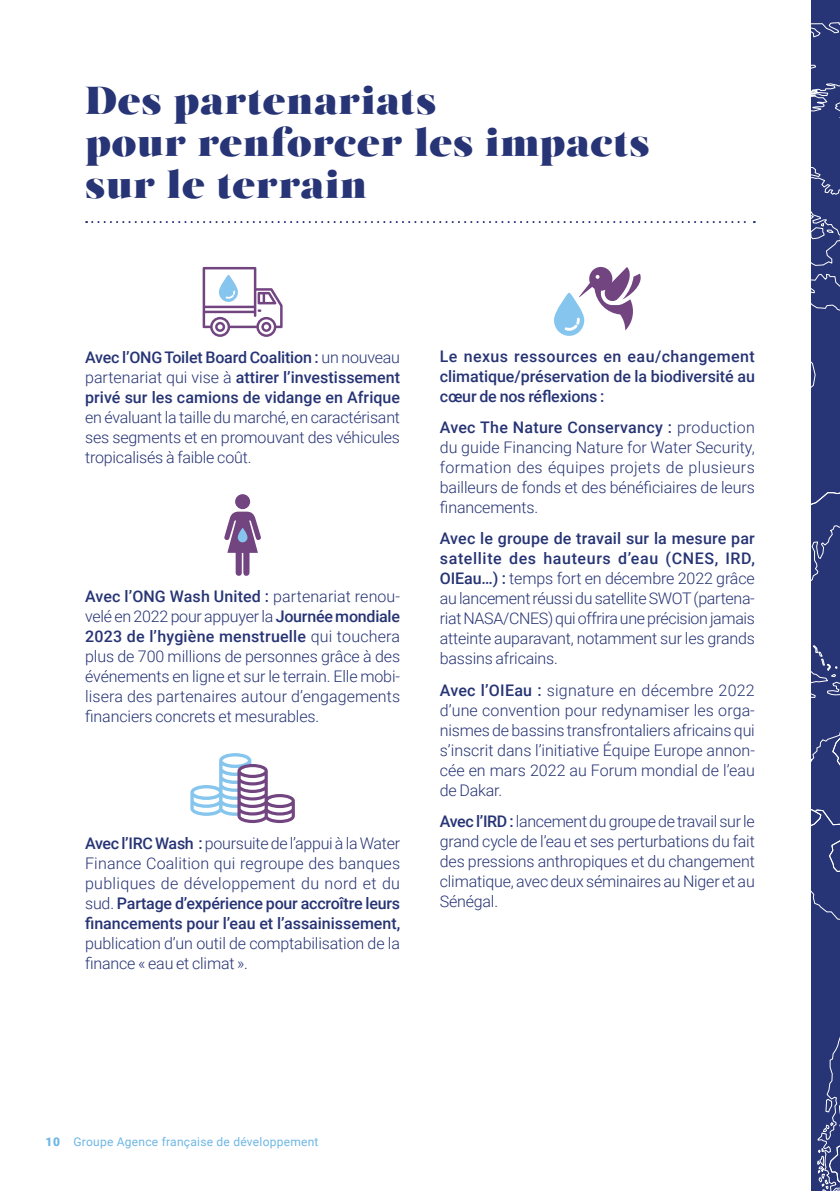
<style>
.page{position:relative;width:840px;height:1191px;background:#fff}
.page>*{position:absolute;margin:0;border:0;box-sizing:border-box;transform-origin:0 0}
.t1{font:39px/42px "Salome";letter-spacing:.02em;color:#273475}
.t2{font:300 16px/20px "Roboto";letter-spacing:-.01em;color:#273475;text-align:justify}
.t3{font:500 16px/20px "Roboto";letter-spacing:-.005em;color:#273475;text-align:justify}
.t4{font:12px "Roboto";letter-spacing:.02em;color:#6db6e5}
.s1{font-weight:300}
.s2{font-weight:500}
.s3{font-weight:900}
</style>
<div class="page">
<svg style="left:86px;top:221px;width:668px;height:2px"></svg>
<svg style="left:202px;top:267px;width:80px;height:70px"></svg>
<div style="left:235px;top:494px;width:15px;height:15px;background:#724581;border-radius:50%"></div>
<svg style="left:224px;top:511px;width:37px;height:65px"></svg>
<svg style="left:190px;top:753px;width:105px;height:70px"></svg>
<svg style="left:554px;top:267px;width:87px;height:69px"></svg>
<div style="left:811px;top:0;width:28px;height:1191px;background:#273475"></div>
<svg style="left:811px;top:735px;width:28px;height:456px"></svg>
<svg style="left:811px;top:22px;width:28px;height:676px"></svg>
<h1 class="t1" style="left:85px;top:79px;width:565px">Des partenariats<br>pour renforcer les impacts sur le terrain</h1>
<p class="t3" style="left:85px;top:346px;width:316px">Avec l’ONG Toilet Board Coalition : <span class="s1">un nouveau partenariat qui vise à</span> attirer l’investissement privé sur les camions de vidange en Afrique</p>
<p class="t2" style="left:85px;top:406px;width:316px">en évaluant la taille du marché, en caractérisant ses segments et en promouvant des véhicules tropicalisés à faible coût.</p>
<p class="t2" style="left:85px;top:585px;width:316px"><span class="s2">Avec l’ONG Wash United :</span> partenariat renou&shy;velé en 2022 pour appuyer la <span class="s2">Journée mondiale 2023 de l’hygiène menstruelle</span> qui touchera plus de 700 millions de personnes grâce à des événements en ligne et sur le terrain. Elle mobi&shy;lisera des partenaires autour d’engagements financiers concrets et mesurables.</p>
<p class="t2" style="left:85px;top:832px;width:316px"><span class="s2">Avec l’IRC Wash :</span> poursuite de l’appui à la Water Finance Coalition qui regroupe des banques publiques de développement du nord et du sud. <span class="s2">Partage d’expérience pour accroître leurs financements pour l’eau et l’assainissement,</span></p>
<p class="t2" style="left:85px;top:932px;width:316px">publication d’un outil de comptabilisation de la finance « eau et climat ».</p>
<p class="t3" style="left:439px;top:345px;width:316px">Le nexus ressources en eau/changement climatique/préservation de la biodiversité au cœur de nos réflexions :</p>
<p class="t2" style="left:439px;top:416px;width:316px"><span class="s2">Avec The Nature Conservancy :</span> production du guide Financing Nature for Water Security, formation des équipes projets de plusieurs bailleurs de fonds et des bénéficiaires de leurs financements.</p>
<p class="t2" style="left:439px;top:528px;width:316px"><span class="s2">Avec le groupe de travail sur la mesure par satellite des hauteurs d’eau (CNES, IRD, OIEau…) :</span> temps fort en décembre 2022 grâce au lancement réussi du satellite SWOT (partena&shy;riat NASA/CNES) qui offrira une précision jamais atteinte auparavant, notamment sur les grands bassins africains.</p>
<p class="t2" style="left:439px;top:679px;width:316px"><span class="s2">Avec l’OIEau :</span> signature en décembre 2022 d’une convention pour redynamiser les orga&shy;nismes de bassins transfrontaliers africains qui s’inscrit dans l’initiative Équipe Europe annon&shy;cée en mars 2022 au Forum mondial de l’eau de Dakar.</p>
<p class="t2" style="left:439px;top:811px;width:316px"><span class="s2">Avec l’IRD :</span> lancement du groupe de travail sur le grand cycle de l’eau et ses perturbations du fait des pressions anthropiques et du changement climatique, avec deux séminaires au Niger et au Sénégal.</p>
<p class="t4" style="left:46px;top:1133px;width:274px"><span class="s3">10</span> Groupe Agence française de développement</p>
</div>
